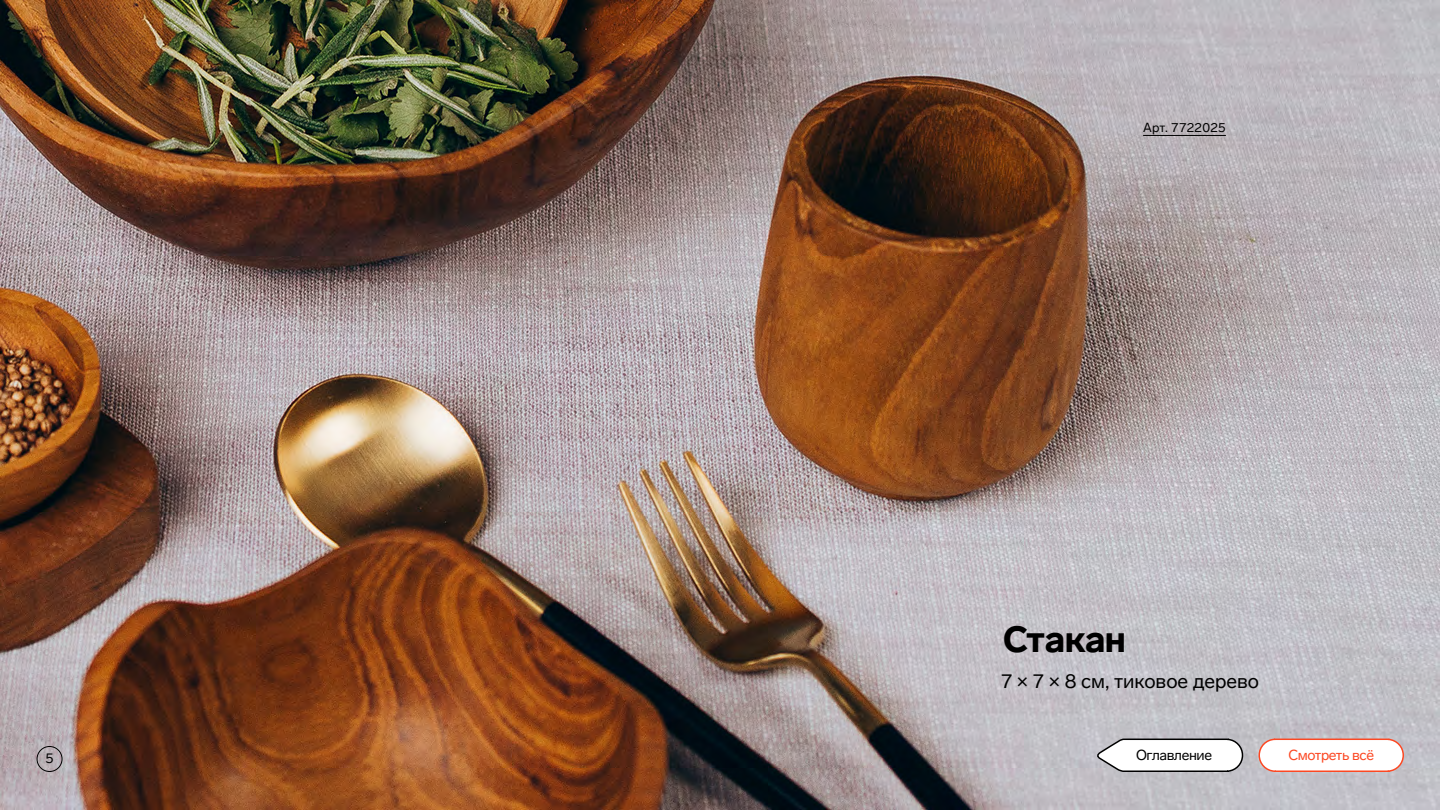
<style>
.page{position:relative;width:1440px;height:810px;background:#fff}
.page>*{position:absolute;margin:0;border:0;box-sizing:border-box;transform-origin:0 0}
.t1{font:900 36px "Lab Grotesque";letter-spacing:-.01em;color:#000}
.t2{font:20px "Lab Grotesque";color:#000}
.t3{font:14.4px "Lab Grotesque";letter-spacing:-.025em;color:#fc4823}
.t4{font:14.4px "Lab Grotesque";letter-spacing:-.025em;color:#000}
.t5{font:14px "Lab Grotesque";color:#000}
.t6{font:13px "Lab Grotesque";letter-spacing:.03em;color:#000}
</style>
<div class="page">
<img style="left:0;top:0;width:1440px;height:810px">
<hr style="left:1143px;top:135px;width:83px;height:1px;background:#000">
<div style="left:1259px;top:739px;width:144px;height:32px;background:#fff;border-radius:16px"></div>
<div style="left:1258px;top:739px;width:146px;height:33px;border:2px solid #fc4823;border-radius:16px"></div>
<div style="left:37px;top:746px;width:26px;height:26px;border:1px solid #000;border-radius:50%"></div>
<svg style="left:1095px;top:738px;width:149px;height:35px"></svg>
<div style="left:1125px;top:749px;width:98px;height:11px;background:#fff"></div>
<p class="t6" style="left:1143px;top:120px;width:84px">Арт. 7722025</p>
<h1 class="t1" style="left:1003px;top:618px;width:124px">Стакан</h1>
<p class="t2" style="left:1001px;top:669px;width:259px">7 × 7 × 8 см, тиковое дерево</p>
<p class="t5" style="left:45px;top:750px;width:10px">5</p>
<p class="t4" style="left:1136px;top:746px;width:78px">Оглавление</p>
<p class="t3" style="left:1288px;top:746px;width:87px">Смотреть всё</p>
</div>
